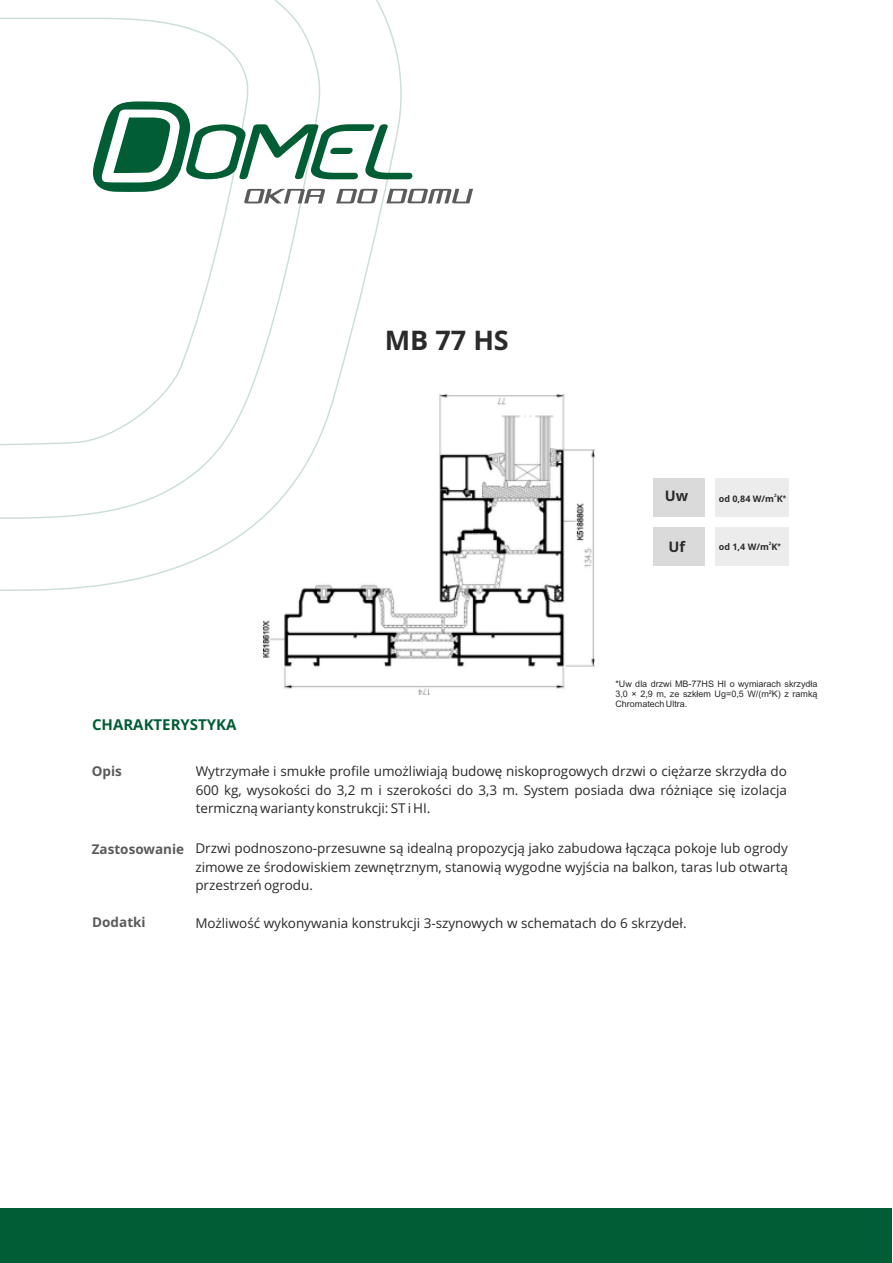
<style>
.page{position:relative;width:893px;height:1263px;background:#fff}
.page>*{position:absolute;margin:0;border:0;box-sizing:border-box;transform-origin:0 0}
.t1{font:700 27px "Open Sans";color:#2b2a29}
.t2{font:700 15px "Open Sans";color:#005d34}
.t3{font:700 14.55px "Open Sans";color:#2b2a29}
.t4{font:13.5px/18.5px "Open Sans";color:#2b2a29;text-align:justify}
.t5{font:700 13.5px "Open Sans";color:#5b5b5b}
.t6{font:9px/10.1px "Arial";color:#2b2a29;text-align:justify}
.t7{font:700 9px "Open Sans";color:#2b2a29}
.t8{font:700 4.5px "Open Sans";color:#2b2a29}
.s1{font-size:9.15px}
.s2{font-family:"Arial";font-size:9.15px}
</style>
<div class="page">
<img style="left:264px;top:394px;width:331px;height:300px">
<div style="left:0;top:1208px;width:892px;height:55px;background:#005d34"></div>
<svg style="left:0;top:0;width:402px;height:591px"></svg>
<div style="left:653px;top:478px;width:52px;height:39px;background:#dadada"></div>
<div style="left:653px;top:527px;width:52px;height:39px;background:#dadada"></div>
<div style="left:715px;top:478px;width:73px;height:39px;background:#ececec"></div>
<div style="left:715px;top:527px;width:74px;height:38px;background:#ececec"></div>
<svg style="left:93px;top:101px;width:380px;height:102px"></svg>
<p class="t2" style="left:92px;top:719px;width:146px">CHARAKTERYSTYKA</p>
<h1 class="t1" style="left:385px;top:329px;width:126px">MB 77 HS</h1>
<p class="t3" style="left:665px;top:489px;width:25px">Uw</p>
<p class="t3" style="left:669px;top:541px;width:18px">Uf</p>
<p class="t8" style="left:774px;top:494px;width:4px">2</p>
<p class="t7" style="left:719px;top:495px;width:69px">od 0,84 W/m <span class="s1">K</span><span class="s2">*</span></p>
<p class="t8" style="left:769px;top:542px;width:4px">2</p>
<p class="t7" style="left:719px;top:543px;width:64px">od 1,4 W/m <span class="s1">K</span><span class="s2">*</span></p>
<p class="t6" style="left:615px;top:680px;width:204px">*Uw dla drzwi MB-77HS HI o wymiarach skrzydła 3,0 × 2,9 m, ze szkłem Ug=0,5 W/(m²K) z ramką Chromatech Ultra.</p>
<p class="t5" style="left:92px;top:766px;width:32px">Opis</p>
<p class="t5" style="left:92px;top:844px;width:94px">Zastosowanie</p>
<p class="t4" style="left:196px;top:763px;width:593px">Wytrzymałe i smukłe profile umożliwiają budowę niskoprogowych drzwi o ciężarze skrzydła do 600 kg, wysokości do 3,2 m i szerokości do 3,3 m. System posiada dwa różniące się izolacja termiczną warianty konstrukcji: ST i HI.</p>
<p class="t4" style="left:195px;top:840px;width:594px">Drzwi podnoszono-przesuwne są idealną propozycją jako zabudowa łącząca pokoje lub ogrody zimowe ze środowiskiem zewnętrznym, stanowią wygodne wyjścia na balkon, taras lub otwartą przestrzeń ogrodu.</p>
<p class="t5" style="left:92px;top:917px;width:55px">Dodatki</p>
<p class="t4" style="left:195px;top:915px;width:493px">Możliwość wykonywania konstrukcji 3-szynowych w schematach do 6 skrzydeł.</p>
</div>
